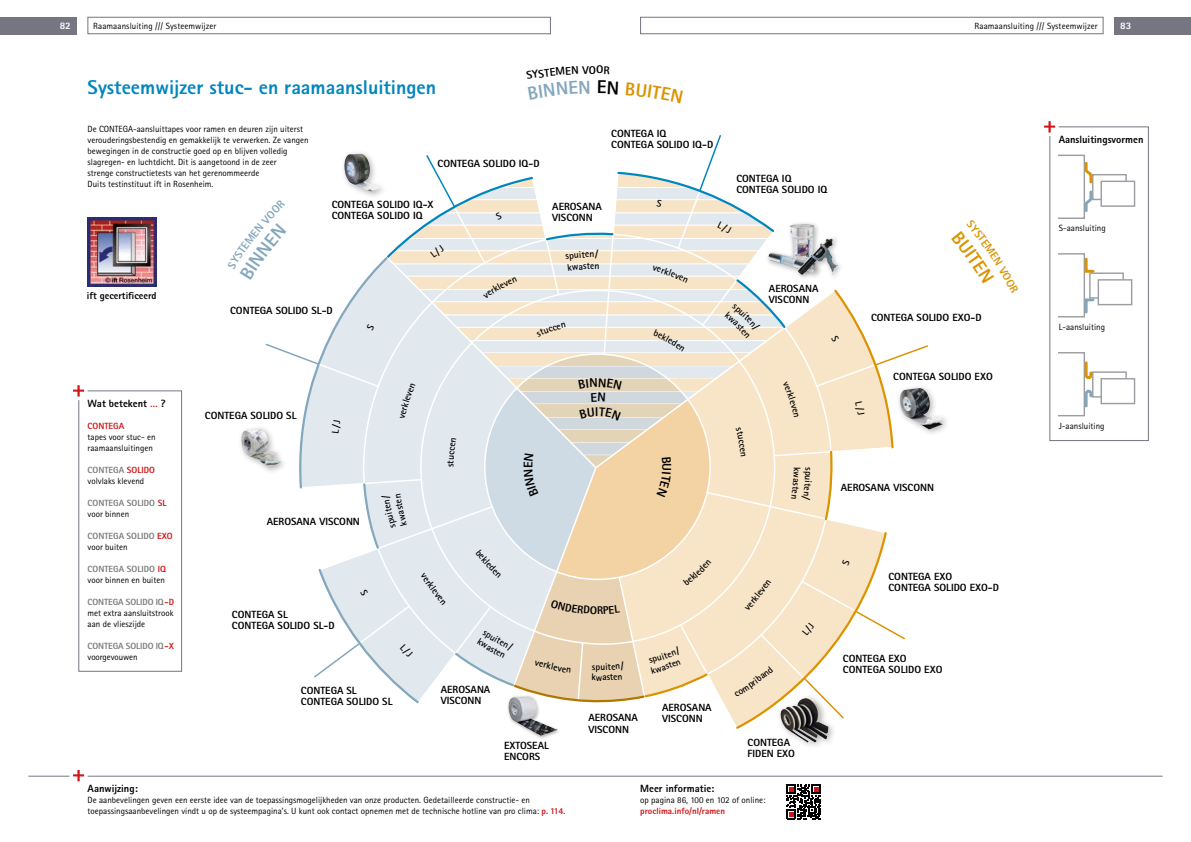
<style>
.page{position:relative;width:1191px;height:842px;background:#fff}
.page>*{position:absolute;margin:0;border:0;box-sizing:border-box;transform-origin:0 0}
.t1{font:800 20px "Rotis Sans Serif Pro";color:#0086be}
.t2{font:800 10.5px "Rotis Sans Serif Pro";color:#000}
.t3{font:800 10.4px/11.2px "Rotis Sans Serif Pro";color:#000}
.t4{font:800 10px "Rotis Sans Serif Pro";color:#000}
.t5{font:800 10px "Rotis Sans Serif Pro";color:#fff}
.t6{font:700 9.7px "Rotis Sans Serif Pro";color:#000}
.t7{font:700 9.5px "Rotis Sans Serif Pro";color:#000}
.t8{font:9px/11px "Rotis Sans Serif Pro";color:#000}
.t9{font:800 9px/11px "Rotis Sans Serif Pro";color:#7c7b7b}
.t10{font:800 9px "Rotis Sans Serif Pro";color:#cd1719}
.s1{color:#cd1719}
.s2{font-weight:800;color:#7c7b7b}
.s3{font-weight:800;color:#cd1719}
.s4{font-weight:400;color:#000}
</style>
<div class="page">
<div style="left:0;top:17px;width:77px;height:17px;background:#767582"></div>
<div style="left:1114px;top:17px;width:77px;height:17px;background:#767582"></div>
<div style="left:640px;top:17px;width:463px;height:17px;border:1px solid #767582"></div>
<div style="left:88px;top:17px;width:462px;height:17px;border:1px solid #767582"></div>
<div style="left:340px;top:150px;width:49px;height:49px;background:#000;opacity:.3"></div>
<img style="left:344px;top:154px;width:38px;height:5px">
<div style="left:896px;top:384px;width:54px;height:53px;background:#000;opacity:.3"></div>
<img style="left:909px;top:388px;width:34px;height:41px">
<img style="left:88px;top:217px;width:69px;height:69px">
<svg style="left:786px;top:784px;width:35px;height:35px"></svg>
<hr style="left:28px;top:776px;width:41px;height:1px;background:#767582">
<hr style="left:88px;top:776px;width:1074px;height:1px;background:#767582">
<svg style="left:73px;top:770px;width:11px;height:11px"></svg>
<svg style="left:1044px;top:121px;width:104px;height:320px"></svg>
<svg style="left:73px;top:385px;width:109px;height:287px"></svg>
<svg style="left:240px;top:159px;width:669px;height:587px"></svg>
<p class="t8" style="left:93px;top:20px;width:125px">Raamaansluiting /// Systeemwijzer</p>
<p class="t8" style="left:974px;top:20px;width:125px">Raamaansluiting /// Systeemwijzer</p>
<p class="t5" style="left:60px;top:19px;width:13px">82</p>
<p class="t5" style="left:1120px;top:19px;width:13px">83</p>
<h1 class="t1" style="left:88px;top:74px;width:350px">Systeemwijzer stuc- en raamaansluitingen</h1>
<p class="t8" style="left:88px;top:124px;width:223px">De CONTEGA-aansluittapes voor ramen en deuren zijn uiterst verouderingsbestendig en gemakkelijk te verwerken. Ze vangen bewegingen in de constructie goed op en blijven volledig slagregen- en luchtdicht. Dit is aangetoond in de zeer<br>strenge constructietests van het gerenommeerde<br>Duits testinstituut ift in Rosenheim.</p>
<p class="t3" style="left:437px;top:157px;width:103px">CONTEGA SOLIDO IQ-D</p>
<p class="t3" style="left:332px;top:198px;width:103px">CONTEGA SOLIDO IQ-X<br>CONTEGA SOLIDO IQ</p>
<p class="t4" style="left:87px;top:290px;width:71px">ift gecertificeerd</p>
<p class="t3" style="left:230px;top:305px;width:104px">CONTEGA SOLIDO SL-D</p>
<p class="t3" style="left:611px;top:127px;width:103px">CONTEGA IQ<br>CONTEGA SOLIDO IQ-D</p>
<p class="t3" style="left:552px;top:200px;width:51px">AEROSANA<br>VISCONN</p>
<p class="t6" style="left:595px;top:248px;width:5px">/</p>
<p class="t6" style="left:594px;top:259px;width:7px">n</p>
<p class="t3" style="left:736px;top:172px;width:92px">CONTEGA IQ<br>CONTEGA SOLIDO IQ</p>
<p class="t3" style="left:769px;top:283px;width:51px">AEROSANA<br>VISCONN</p>
<p class="t3" style="left:871px;top:312px;width:112px">CONTEGA SOLIDO EXO-D</p>
<p class="t2" style="left:88px;top:397px;width:80px">Wat betekent <span class="s1">…</span> ?</p>
<p class="t10" style="left:88px;top:420px;width:38px">CONTEGA</p>
<p class="t8" style="left:88px;top:432px;width:69px">tapes voor stuc- en raamaansluitingen</p>
<p class="t8" style="left:88px;top:465px;width:69px"><span class="s2">CONTEGA</span> <span class="s3">SOLIDO </span>volvlaks klevend</p>
<p class="t9" style="left:88px;top:498px;width:81px">CONTEGA SOLIDO <span class="s1">SL </span><span class="s4">voor binnen</span></p>
<p class="t9" style="left:88px;top:531px;width:87px">CONTEGA SOLIDO <span class="s1">EXO </span><span class="s4">voor buiten</span></p>
<p class="t8" style="left:88px;top:564px;width:80px"><span class="s2">CONTEGA SOLIDO</span> <span class="s3">IQ </span>voor binnen en buiten</p>
<p class="t8" style="left:88px;top:597px;width:88px;text-align:justify"><span class="s2">CONTEGA SOLIDO IQ</span><span class="s3">-D </span>met extra aansluitstrook aan de vlieszijde</p>
<p class="t9" style="left:88px;top:641px;width:88px">CONTEGA SOLIDO IQ<span class="s1">-X </span><span class="s4">voorgevouwen</span></p>
<p class="t3" style="left:205px;top:410px;width:93px">CONTEGA SOLIDO SL</p>
<p class="t3" style="left:267px;top:515px;width:95px">AEROSANA VISCONN</p>
<p class="t3" style="left:232px;top:608px;width:104px">CONTEGA SL<br>CONTEGA SOLIDO SL-D</p>
<p class="t3" style="left:301px;top:685px;width:93px">CONTEGA SL<br>CONTEGA SOLIDO SL</p>
<p class="t6" style="left:444px;top:467px;width:5px;rotate:-90deg">s</p>
<p class="t3" style="left:441px;top:684px;width:51px">AEROSANA<br>VISCONN</p>
<p class="t3" style="left:504px;top:740px;width:46px">EXTOSEAL<br>ENCORS</p>
<p class="t2" style="left:88px;top:782px;width:52px">Aanwijzing:</p>
<p class="t8" style="left:88px;top:795px;width:479px">De aanbevelingen geven een eerste idee van de toepassingsmogelijkheden van onze producten. Gedetailleerde constructie- en toepassingsaanbevelingen vindt u op de systeempagina’s. U kunt ook contact opnemen met de technische hotline van pro clima: <span class="s3">p. 114</span>.</p>
<p class="t6" style="left:815px;top:467px;width:5px;rotate:90deg">s</p>
<p class="t6" style="left:803px;top:467px;width:6px;rotate:90deg">k</p>
<p class="t7" style="left:595px;top:661px;width:6px">p</p>
<p class="t7" style="left:596px;top:671px;width:8px">w</p>
<p class="t3" style="left:662px;top:702px;width:51px">AEROSANA</p>
<p class="t3" style="left:588px;top:712px;width:51px">AEROSANA</p>
<p class="t3" style="left:662px;top:713px;width:42px">VISCONN</p>
<p class="t3" style="left:588px;top:723px;width:42px">VISCONN</p>
<p class="t3" style="left:747px;top:736px;width:49px">CONTEGA<br>FIDEN EXO</p>
<p class="t2" style="left:640px;top:782px;width:76px">Meer informatie:</p>
<p class="t8" style="left:640px;top:795px;width:127px">op pagina 86, 100 en 102 of online:</p>
<p class="t10" style="left:640px;top:805px;width:86px">proclima.info/nl/ramen</p>
<p class="t3" style="left:893px;top:371px;width:101px">CONTEGA SOLIDO EXO</p>
<p class="t3" style="left:841px;top:482px;width:95px">AEROSANA VISCONN</p>
<p class="t3" style="left:888px;top:570px;width:112px">CONTEGA EXO<br>CONTEGA SOLIDO EXO-D</p>
<p class="t3" style="left:843px;top:653px;width:101px">CONTEGA EXO<br>CONTEGA SOLIDO EXO</p>
<p class="t2" style="left:1058px;top:133px;width:86px">Aansluitingsvormen</p>
<p class="t8" style="left:1058px;top:223px;width:48px">S-aansluiting</p>
<p class="t8" style="left:1058px;top:322px;width:48px">L-aansluiting</p>
<p class="t8" style="left:1058px;top:421px;width:47px">J-aansluiting</p>
</div>
